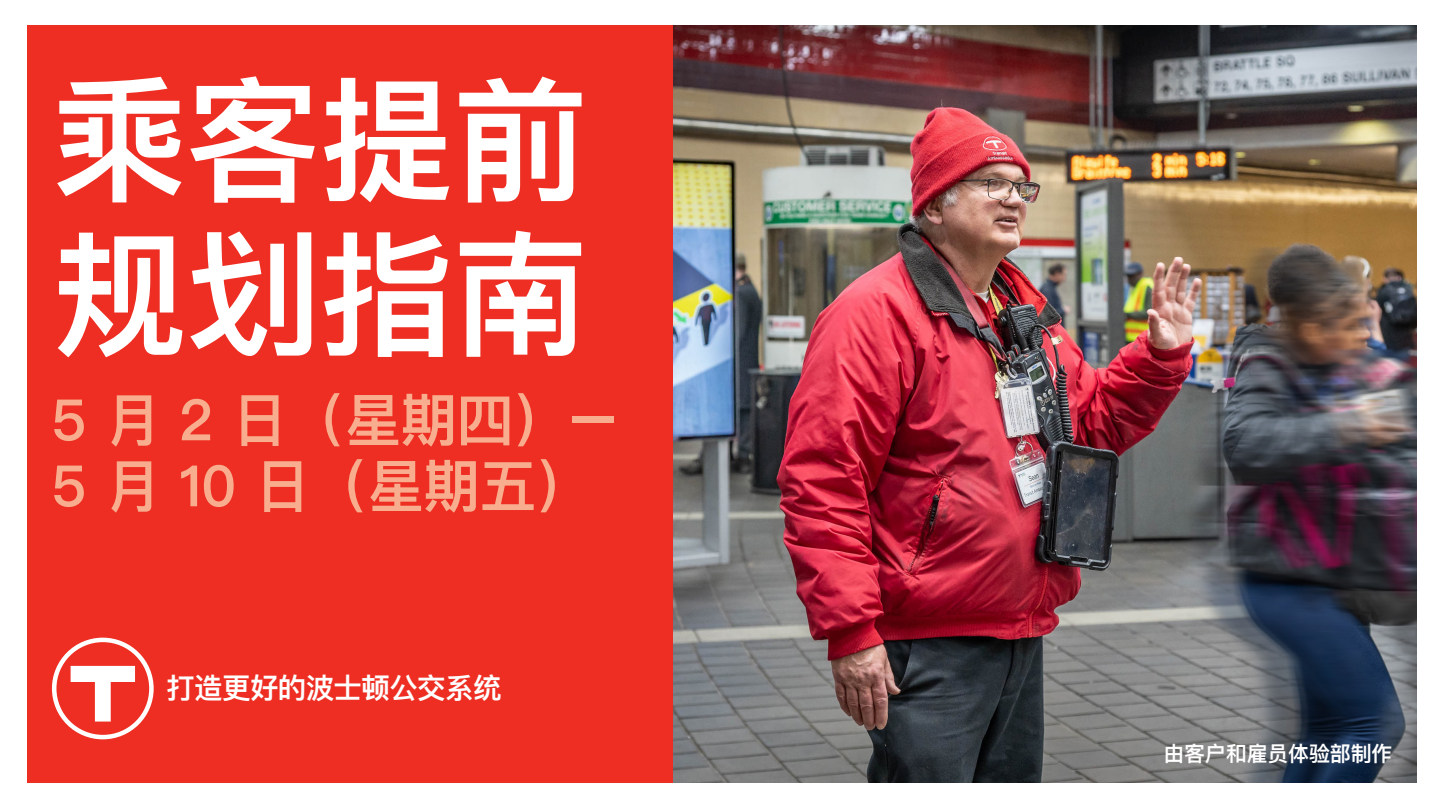
<style>
.page{position:relative;width:1440px;height:810px;background:#fff}
.page>*{position:absolute;margin:0;border:0;box-sizing:border-box;transform-origin:0 0}
.t1{font:600 135px/154.5px "Ping Fang SC";letter-spacing:-.01em;color:#fff}
.t2{font:600 57px/66px "Ping Fang SC";letter-spacing:-.01em;color:#f8ad8f}
.t3{font:600 28.5px "Ping Fang SC";letter-spacing:-.02em;color:#fff}
.t4{font:700 27.6px "Helvetica Neue LT Std";color:#fff}
.t5{font:600 21px "Ping Fang SC";letter-spacing:-.01em;color:#fff}
</style>
<div class="page">
<img style="left:672px;top:26px;width:744px;height:757px">
<div style="left:27px;top:26px;width:645px;height:757px;background:#ee2e22"></div>
<svg style="left:52px;top:638px;width:102px;height:101px"></svg>
<p class="t1" style="left:52px;top:61px;width:537px">乘客提前规划指南</p>
<p class="t2" style="left:52px;top:386px;width:566px">5 月 2 日（星期四）–<br>5 月 10 日（星期五）</p>
<p class="t3" style="left:166px;top:670px;width:337px">打造更好的波士顿公交系统</p>
<p class="t4" style="left:167px;top:671px;width:244px">Building a better T.</p>
<p class="t5" style="left:1163px;top:741px;width:230px">由客户和雇员体验部制作</p>
</div>
